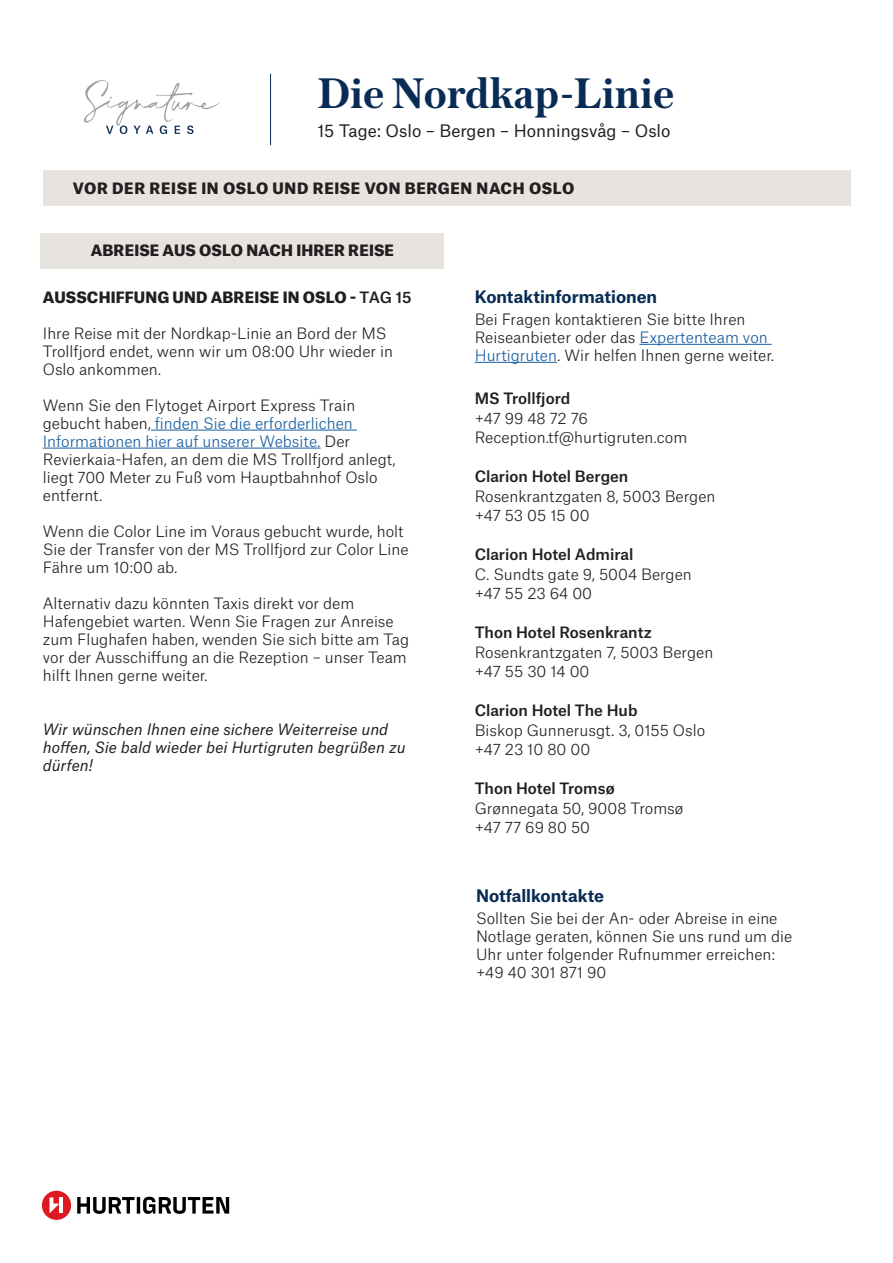
<style>
.page{position:relative;width:893px;height:1263px;background:#fff}
.page>*{position:absolute;margin:0;border:0;box-sizing:border-box;transform-origin:0 0}
.t1{font:600 45px "Austin Text";color:#092c55}
.t2{font:700 16.5px "Atlas Grotesk";color:#092c55}
.t3{font:16.5px "Atlas Grotesk";color:#231f20}
.t4{font:300 15px/18px "Atlas Grotesk";color:#231f20}
.t5{font:italic 15px/18px "Atlas Grotesk";color:#231f20}
.t6{font:500 15px "Atlas Grotesk";color:#231f20}
.t7{font:900 15px "Atlas Grotesk";letter-spacing:.01em;color:#231f20}
.t8{font:900 15px "Atlas Grotesk";letter-spacing:.04em;color:#231f20}
.s1{font-weight:500}
.s2{color:#175d9e}
</style>
<div class="page">
<hr style="left:270px;top:74px;width:1px;height:71px;background:#092c55">
<hr style="left:639px;top:344px;width:133px;height:1px;background:#175d9e">
<hr style="left:475px;top:362px;width:82px;height:1px;background:#175d9e">
<div style="left:41px;top:233px;width:403px;height:35px;background:#e7e4e0"></div>
<hr style="left:151px;top:430px;width:206px;height:1px;background:#175d9e">
<hr style="left:43px;top:448px;width:278px;height:1px;background:#175d9e">
<div style="left:43px;top:170px;width:807px;height:35px;background:#e7e4e0"></div>
<div style="left:42px;top:1191px;width:29px;height:29px;background:#de1920;border-radius:50%"></div>
<hr style="left:60px;top:1197px;width:3px;height:16px;background:#fff">
<svg style="left:50px;top:1197px;width:9px;height:16px"></svg>
<svg style="left:77px;top:1197px;width:152px;height:17px"></svg>
<svg style="left:84px;top:80px;width:136px;height:54px"></svg>
<p class="t1" style="left:317px;top:62px;width:358px">Die Nordkap-Linie</p>
<p class="t3" style="left:317px;top:117px;width:355px">15 Tage: Oslo – Bergen – Honningsvåg – Oslo</p>
<p class="t8" style="left:73px;top:175px;width:503px">VOR DER REISE IN OSLO UND REISE VON BERGEN NACH OSLO</p>
<p class="t7" style="left:91px;top:238px;width:305px">ABREISE AUS OSLO NACH IHRER REISE</p>
<p class="t7" style="left:43px;top:284px;width:370px">AUSSCHIFFUNG UND ABREISE IN OSLO - <span class="s1">TAG 15</span></p>
<p class="t4" style="left:43px;top:322px;width:352px">Ihre Reise mit der Nordkap-Linie an Bord der MS<br>Trollfjord endet, wenn wir um 08:00 Uhr wieder in<br>Oslo ankommen.</p>
<p class="t4" style="left:43px;top:394px;width:354px">Wenn Sie den Flytoget Airport Express Train gebucht haben, <span class="s2">finden Sie die erforderlichen Informationen hier auf unserer Website.</span> Der Revierkaia-Hafen, an dem die MS Trollfjord anlegt, liegt 700 Meter zu Fuß vom Hauptbahnhof Oslo entfernt.</p>
<p class="t4" style="left:43px;top:520px;width:367px">Wenn die Color Line im Voraus gebucht wurde, holt<br>Sie der Transfer von der MS Trollfjord zur Color Line<br>Fähre um 10:00 ab.</p>
<p class="t4" style="left:43px;top:592px;width:368px">Alternativ dazu könnten Taxis direkt vor dem Hafengebiet warten. Wenn Sie Fragen zur Anreise zum Flughafen haben, wenden Sie sich bitte am Tag vor der Ausschiffung an die Rezeption – unser Team hilft Ihnen gerne weiter.</p>
<p class="t5" style="left:43px;top:718px;width:364px">Wir wünschen Ihnen eine sichere Weiterreise und hoffen, Sie bald wieder bei Hurtigruten begrüßen zu dürfen!</p>
<p class="t2" style="left:475px;top:283px;width:184px">Kontaktinformationen</p>
<p class="t4" style="left:475px;top:309px;width:301px">Bei Fragen kontaktieren Sie bitte Ihren<br>Reiseanbieter oder das <span class="s2">Expertenteam von<br>Hurtigruten</span>. Wir helfen Ihnen gerne weiter.</p>
<p class="t6" style="left:475px;top:386px;width:97px">MS Trollfjord</p>
<p class="t4" style="left:475px;top:408px;width:115px">+47 99 48 72 76</p>
<p class="t4" style="left:475px;top:427px;width:214px">Reception.tf@hurtigruten.com</p>
<p class="t6" style="left:475px;top:464px;width:155px">Clarion Hotel Bergen</p>
<p class="t4" style="left:475px;top:486px;width:242px">Rosenkrantzgaten 8, 5003 Bergen</p>
<p class="t4" style="left:475px;top:505px;width:116px">+47 53 05 15 00</p>
<p class="t6" style="left:475px;top:542px;width:160px">Clarion Hotel Admiral</p>
<p class="t4" style="left:475px;top:564px;width:219px">C. Sundts gate 9, 5004 Bergen</p>
<p class="t4" style="left:475px;top:583px;width:119px">+47 55 23 64 00</p>
<p class="t6" style="left:475px;top:620px;width:178px">Thon Hotel Rosenkrantz</p>
<p class="t4" style="left:475px;top:642px;width:240px">Rosenkrantzgaten 7, 5003 Bergen</p>
<p class="t4" style="left:475px;top:661px;width:116px">+47 55 30 14 00</p>
<p class="t6" style="left:475px;top:698px;width:164px">Clarion Hotel The Hub</p>
<p class="t4" style="left:475px;top:720px;width:232px">Biskop Gunnerusgt. 3, 0155 Oslo</p>
<p class="t4" style="left:475px;top:739px;width:117px">+47 23 10 80 00</p>
<p class="t4" style="left:475px;top:777px;width:210px;line-height:19.5px"><span class="s1">Thon Hotel Tromsø<br></span>Grønnegata 50, 9008 Tromsø +47 77 69 80 50</p>
<p class="t2" style="left:476px;top:882px;width:130px">Notfallkontakte</p>
<p class="t4" style="left:476px;top:908px;width:318px">Sollten Sie bei der An- oder Abreise in eine Notlage geraten, können Sie uns rund um die Uhr unter folgender Rufnummer erreichen: +49 40 301 871 90</p>
</div>
